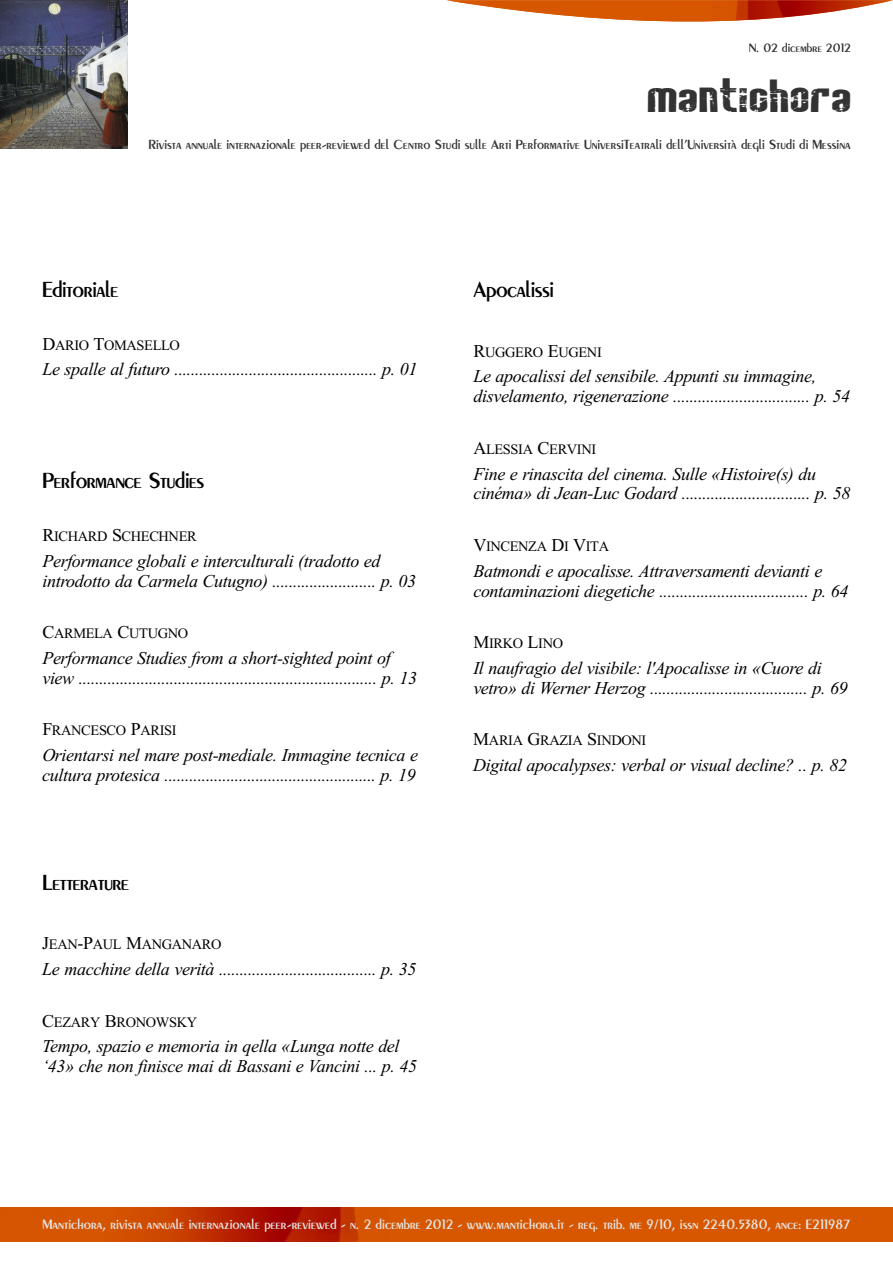
<style>
.page{position:relative;width:893px;height:1263px;background:#fff}
.page>*{position:absolute;margin:0;border:0;box-sizing:border-box;transform-origin:0 0}
.t1{font:21px "Penoir Normal";letter-spacing:-.025em;color:#000}
.t2{font:italic 18px/20px "Times New Roman";letter-spacing:-.02em;color:#000}
.t3{font:15.6px "Rockit";color:#333;scale:1.64 1}
.t4{font:14.4px "Times New Roman";letter-spacing:-.025em;color:#000}
.t5{font:13.05px "Penoir Normal";color:#e6e6e6}
.t6{font:12.75px "Penoir Normal";color:#333}
.t7{font:11.7px "Penoir Normal";color:#333}
.s1{font-size:18px}
</style>
<div class="page">
<img style="left:447px;top:0;width:446px;height:22px">
<img style="left:0;top:1207px;width:893px;height:35px">
<img style="left:0;top:0;width:128px;height:149px">
<p class="t7" style="left:749px;top:42px;width:104px">N. 02 dicembre 2012</p>
<p class="t3" style="left:648px;top:101px;width:126px">mantichora</p>
<p class="t6" style="left:149px;top:138px;width:703px">Rivista annuale internazionale peer-reviewed del Centro Studi sulle Arti Performative UniversiTeatrali dell’Università degli Studi di Messina</p>
<p class="t1" style="left:43px;top:280px;width:77px">Editoriale</p>
<p class="t1" style="left:473px;top:280px;width:82px">Apocalissi</p>
<p class="t4" style="left:43px;top:340px;width:139px"><span class="s1">D</span>ARIO <span class="s1">T</span>OMASELLO</p>
<p class="t4" style="left:473px;top:347px;width:130px"><span class="s1">R</span>UGGERO <span class="s1">E</span>UGENI</p>
<p class="t2" style="left:43px;top:361px;width:376px">Le spalle al futuro ................................................. p. 01</p>
<p class="t2" style="left:473px;top:368px;width:378px">Le apocalissi del sensibile. Appunti su immagine, disvelamento, rigenerazione ................................. p. 54</p>
<p class="t4" style="left:473px;top:444px;width:124px"><span class="s1">A</span>LESSIA <span class="s1">C</span>ERVINI</p>
<p class="t2" style="left:473px;top:465px;width:344px">Fine e rinascita del cinema. Sulle «Histoire(s) du</p>
<p class="t1" style="left:42px;top:471px;width:163px">Performance Studies</p>
<p class="t2" style="left:473px;top:485px;width:378px">cinéma» di Jean-Luc Godard ............................... p. 58</p>
<p class="t4" style="left:42px;top:531px;width:156px"><span class="s1">R</span>ICHARD <span class="s1">S</span>CHECHNER</p>
<p class="t2" style="left:42px;top:552px;width:340px">Performance globali e interculturali (tradotto ed</p>
<p class="t2" style="left:42px;top:572px;width:375px">introdotto da Carmela Cutugno) ......................... p. 03</p>
<p class="t4" style="left:42px;top:628px;width:147px"><span class="s1">C</span>ARMELA <span class="s1">C</span>UTUGNO</p>
<p class="t2" style="left:42px;top:649px;width:350px">Performance Studies from a short-sighted point of</p>
<p class="t2" style="left:42px;top:669px;width:376px">view ........................................................................ p. 13</p>
<p class="t4" style="left:42px;top:725px;width:136px"><span class="s1">F</span>RANCESCO <span class="s1">P</span>ARISI</p>
<p class="t2" style="left:42px;top:747px;width:377px">Orientarsi nel mare post-mediale. Immagine tecnica e</p>
<p class="t2" style="left:42px;top:767px;width:375px">cultura protesica ................................................... p. 19</p>
<p class="t1" style="left:42px;top:872px;width:89px">Letterature</p>
<p class="t4" style="left:42px;top:939px;width:181px"><span class="s1">J</span>EAN<span class="s1">-P</span>AUL <span class="s1">M</span>ANGANARO</p>
<p class="t2" style="left:42px;top:961px;width:376px">Le macchine della verità ...................................... p. 35</p>
<p class="t4" style="left:42px;top:1016px;width:157px"><span class="s1">C</span>EZARY <span class="s1">B</span>RONOWSKY</p>
<p class="t2" style="left:42px;top:1038px;width:376px">Tempo, spazio e memoria in qella «Lunga notte del ‘43» che non finisce mai di Bassani e Vancini ... p. 45</p>
<p class="t4" style="left:473px;top:541px;width:137px"><span class="s1">V</span>INCENZA <span class="s1">D</span>I <span class="s1">V</span>ITA</p>
<p class="t2" style="left:473px;top:562px;width:350px">Batmondi e apocalisse. Attraversamenti devianti e</p>
<p class="t2" style="left:473px;top:582px;width:377px">contaminazioni diegetiche .................................... p. 64</p>
<p class="t4" style="left:473px;top:638px;width:91px"><span class="s1">M</span>IRKO <span class="s1">L</span>INO</p>
<p class="t2" style="left:473px;top:659px;width:350px">Il naufragio del visibile: l'Apocalisse in «Cuore di</p>
<p class="t2" style="left:473px;top:679px;width:376px">vetro» di Werner Herzog ...................................... p. 69</p>
<p class="t4" style="left:473px;top:735px;width:174px"><span class="s1">M</span>ARIA <span class="s1">G</span>RAZIA <span class="s1">S</span>INDONI</p>
<p class="t2" style="left:473px;top:756px;width:375px">Digital apocalypses: verbal or visual decline? .. p. 82</p>
<p class="t5" style="left:43px;top:1218px;width:809px">Mantichora, rivista annuale internazionale peer-reviewed - n. 2 dicembre 2012 - www.mantichora.it - reg. trib. me 9/10, issn 2240.5380, ance: E211987</p>
</div>
